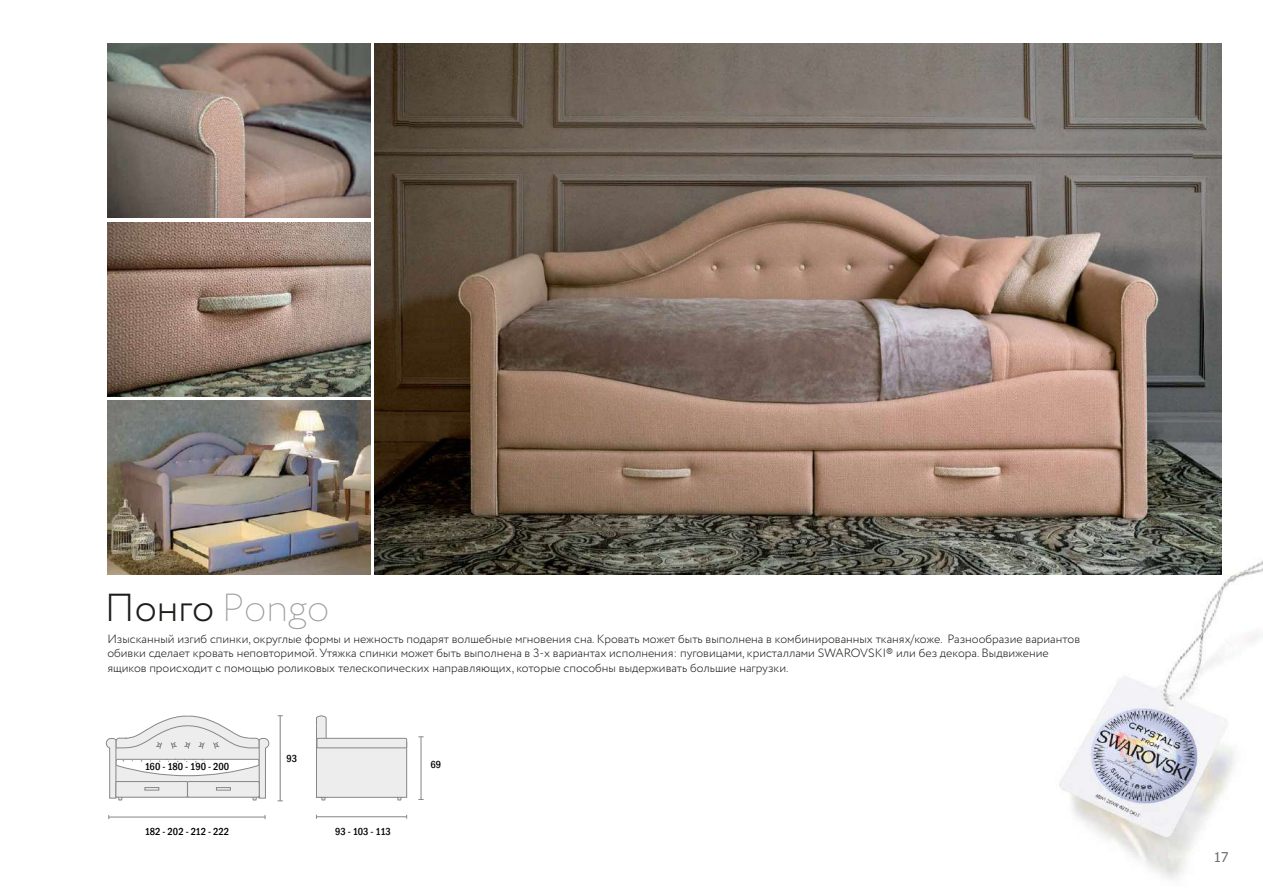
<style>
.page{position:relative;width:1263px;height:893px;background:#fff}
.page>*{position:absolute;margin:0;border:0;box-sizing:border-box;transform-origin:0 0}
.t1{font:300 39px "Circe";color:#1d1d1b}
.t2{font:13.5px "Tahoma";color:#706f6f}
.t3{font:300 12px/14.4px "Circe";color:#1d1d1b}
.t4{font:500 condensed 10.5px "Franklin Gothic";color:#000}
.s1{font-weight:200;color:#9c9b9b}
</style>
<div class="page">
<img style="left:1059px;top:558px;width:204px;height:322px">
<img style="left:375px;top:43px;width:846px;height:532px">
<img style="left:107px;top:43px;width:264px;height:175px">
<img style="left:107px;top:222px;width:264px;height:174px">
<img style="left:107px;top:401px;width:264px;height:174px">
<hr style="left:421px;top:737px;width:1px;height:63px;background:#868686">
<hr style="left:280px;top:716px;width:1px;height:85px;background:#868686">
<hr style="left:109px;top:817px;width:156px;height:1px;background:#868686">
<hr style="left:316px;top:816px;width:91px;height:1px;background:#868686">
<svg style="left:397px;top:798px;width:5px;height:3px"></svg>
<svg style="left:106px;top:715px;width:164px;height:86px"></svg>
<div style="left:216px;top:787px;width:15px;height:3px;border:1px solid #878787"></div>
<svg style="left:316px;top:715px;width:11px;height:86px"></svg>
<div style="left:316px;top:742px;width:91px;height:55px;background:#ededed"></div>
<div style="left:316px;top:742px;width:91px;height:56px;border:1px solid #878787"></div>
<div style="left:317px;top:738px;width:90px;height:10px;background:#ededed"></div>
<div style="left:317px;top:738px;width:90px;height:10px;border:1px solid #878787"></div>
<h1 class="t1" style="left:105px;top:582px;width:226px">Понго <span class="s1">Pongo</span></h1>
<p class="t3" style="left:107px;top:632px;width:974px">Изысканный изгиб спинки, округлые формы и нежность подарят волшебные мгновения сна. Кровать может быть выполнена в комбинированных тканях/коже. Разнообразие вариантов обивки сделает кровать неповторимой. Утяжка спинки может быть выполнена в 3-х вариантах исполнения: пуговицами, кристаллами SWAROVSKI® или без декора. Выдвижение ящиков происходит с помощью роликовых телескопических направляющих, которые способны выдерживать большие нагрузки.</p>
<p class="t4" style="left:145px;top:759px;width:86px">160 - 180 - 190 - 200</p>
<p class="t4" style="left:287px;top:751px;width:12px">93</p>
<p class="t4" style="left:145px;top:825px;width:86px">182 - 202 - 212 - 222</p>
<p class="t4" style="left:335px;top:825px;width:57px">93 - 103 - 113</p>
<p class="t4" style="left:430px;top:757px;width:12px">69</p>
<p class="t2" style="left:1214px;top:848px;width:16px">17</p>
</div>
